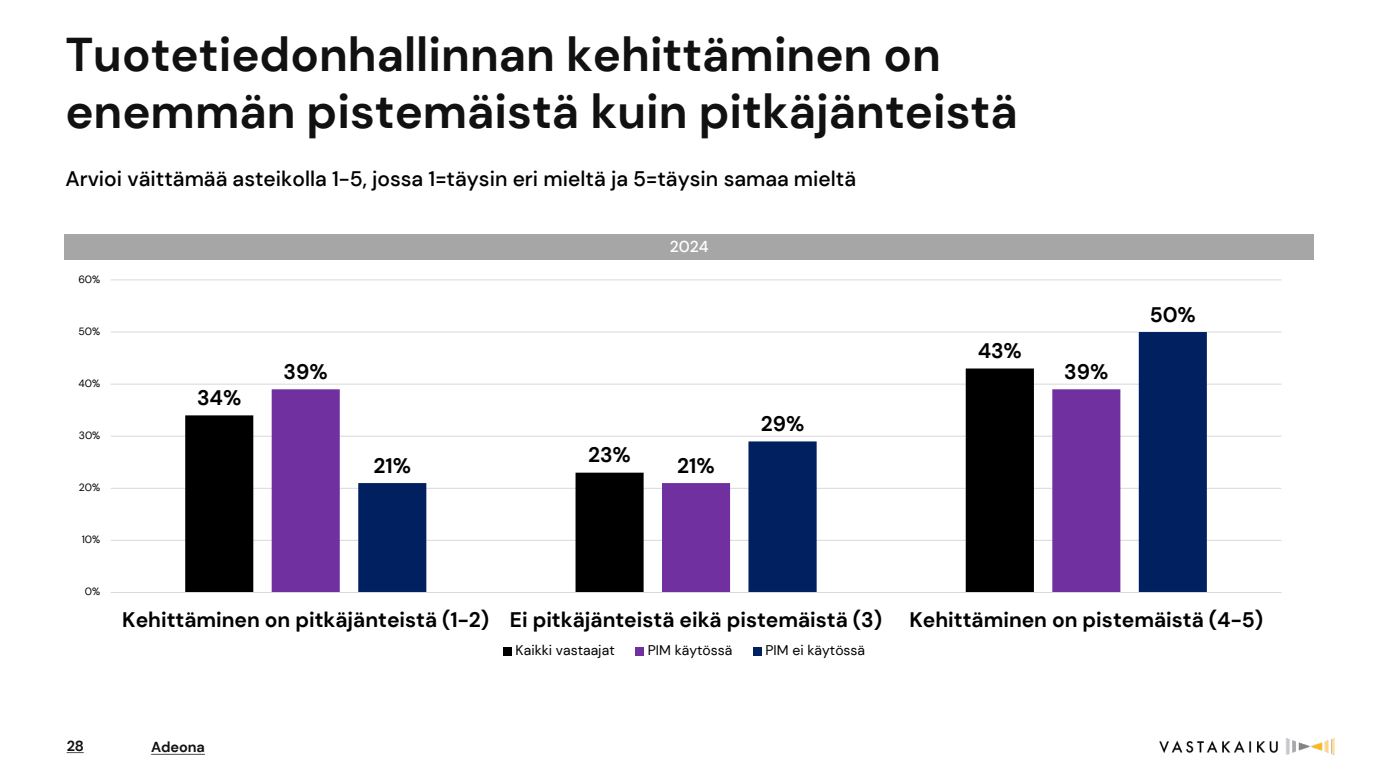
<style>
.page{position:relative;width:1386px;height:780px;background:#fff}
.page>*{position:absolute;margin:0;border:0;box-sizing:border-box;transform-origin:0 0}
.t1{font:700 47.25px/56.7px "DM Sans";color:#111}
.t2{font:700 21px "DM Sans";color:#000}
.t3{font:500 21px "DM Sans";color:#000}
.t4{font:500 15.75px "DM Sans";color:#fff}
.t5{font:700 14.53px "DM Sans";letter-spacing:-.005em;color:#111}
.t6{font:14px "DM Sans";color:#000}
.t7{font:10.5px "DM Sans";color:#000}
</style>
<div class="page">
<img style="left:1159px;top:738px;width:176px;height:17px">
<svg style="left:151px;top:753px;width:54px;height:1px"></svg>
<svg style="left:67px;top:752px;width:17px;height:1px"></svg>
<hr style="left:111px;top:539px;width:1170px;height:1px;background:#d9d9d9">
<hr style="left:111px;top:488px;width:1170px;height:1px;background:#d9d9d9">
<hr style="left:111px;top:435px;width:1170px;height:1px;background:#d9d9d9">
<hr style="left:111px;top:383px;width:1170px;height:1px;background:#d9d9d9">
<hr style="left:111px;top:331px;width:1170px;height:1px;background:#d9d9d9">
<hr style="left:111px;top:279px;width:1170px;height:1px;background:#d9d9d9">
<svg style="left:185px;top:383px;width:173px;height:209px;fill:#000"></svg>
<svg style="left:272px;top:389px;width:86px;height:203px;fill:#7030a0"></svg>
<svg style="left:358px;top:332px;width:848px;height:260px"></svg>
<hr style="left:111px;top:592px;width:1170px;height:1px;background:#d9d9d9">
<div style="left:503px;top:646px;width:9px;height:9px;background:#000"></div>
<div style="left:635px;top:646px;width:9px;height:9px;background:#7030a0"></div>
<div style="left:753px;top:646px;width:8px;height:9px;background:#002060"></div>
<div style="left:64px;top:234px;width:1249px;height:26px;background:#a6a6a6"></div>
<h2 class="t1" style="left:65px;top:26px;width:953px">Tuotetiedonhallinnan kehittäminen on enemmän pistemäistä kuin pitkäjänteistä</h2>
<p class="t3" style="left:65px;top:166px;width:792px">Arvioi väittämää asteikolla 1-5, jossa 1=täysin eri mieltä ja 5=täysin samaa mieltä</p>
<p class="t7" style="left:78px;top:272px;width:23px">60%</p>
<p class="t7" style="left:79px;top:324px;width:23px">50%</p>
<p class="t7" style="left:79px;top:376px;width:23px">40%</p>
<p class="t7" style="left:79px;top:428px;width:23px">30%</p>
<p class="t7" style="left:79px;top:480px;width:23px">20%</p>
<p class="t7" style="left:82px;top:532px;width:20px">10%</p>
<p class="t7" style="left:85px;top:585px;width:17px">0%</p>
<p class="t2" style="left:197px;top:384px;width:46px">34%</p>
<p class="t2" style="left:283px;top:358px;width:46px">39%</p>
<p class="t2" style="left:373px;top:452px;width:39px">21%</p>
<p class="t4" style="left:669px;top:237px;width:40px">2024</p>
<p class="t2" style="left:588px;top:441px;width:44px">23%</p>
<p class="t2" style="left:677px;top:452px;width:39px">21%</p>
<p class="t2" style="left:760px;top:410px;width:45px">29%</p>
<p class="t2" style="left:977px;top:337px;width:46px">43%</p>
<p class="t2" style="left:1064px;top:358px;width:46px">39%</p>
<p class="t2" style="left:1149px;top:301px;width:48px">50%</p>
<p class="t2" style="left:122px;top:606px;width:368px">Kehittäminen on pitkäjänteistä (1-2)</p>
<p class="t2" style="left:510px;top:606px;width:373px">Ei pitkäjänteistä eikä pistemäistä (3)</p>
<p class="t2" style="left:909px;top:606px;width:355px">Kehittäminen on pistemäistä (4-5)</p>
<p class="t6" style="left:515px;top:641px;width:101px">Kaikki vastaajat</p>
<p class="t6" style="left:647px;top:641px;width:86px">PIM käytössä</p>
<p class="t6" style="left:765px;top:641px;width:101px">PIM ei käytössä</p>
<p class="t5" style="left:67px;top:736px;width:19px">28</p>
<p class="t5" style="left:151px;top:737px;width:55px">Adeona</p>
</div>
